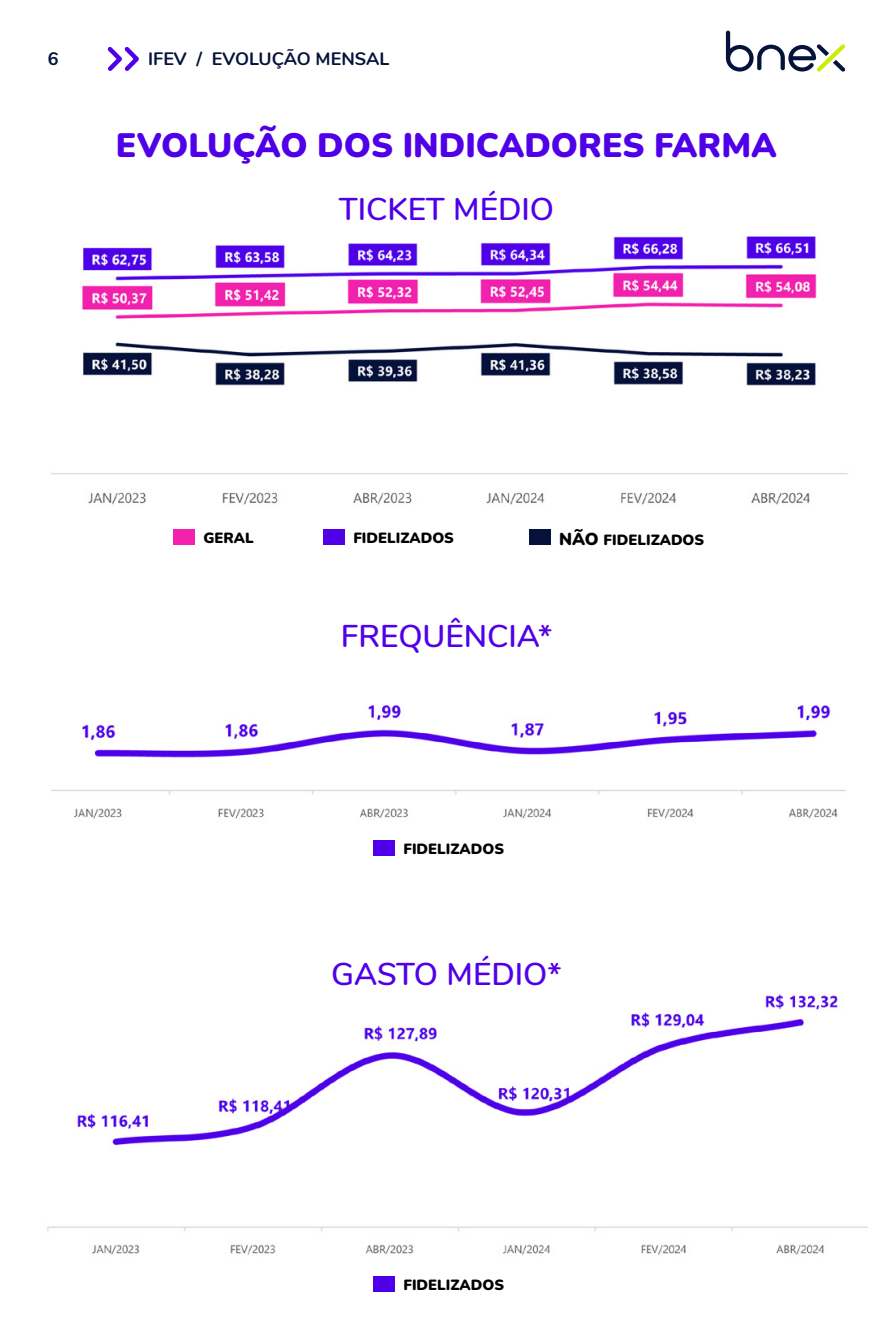
<style>
.page{position:relative;width:893px;height:1340px;background:#fff}
.page>*{position:absolute;margin:0;border:0;box-sizing:border-box;transform-origin:0 0}
.t1{font:900 33.75px "Nunito";color:#4f00e8}
.t2{font:600 31.5px "Nunito";color:#4f00e8}
.t3{font:700 18px "Nunito";color:#05123b}
.t4{font:900 14.85px "Nunito";color:#000}
.s1{font-size:17.1px}
</style>
<div class="page">
<div style="left:324px;top:529px;width:21px;height:16px;background:#4f00e8"></div>
<div style="left:174px;top:529px;width:21px;height:16px;background:#f222ad"></div>
<div style="left:529px;top:529px;width:22px;height:16px;background:#05123b"></div>
<div style="left:374px;top:840px;width:21px;height:16px;background:#4f00e8"></div>
<div style="left:374px;top:1276px;width:21px;height:16px;background:#4f00e8"></div>
<svg style="left:107px;top:46px;width:32px;height:25px"></svg>
<svg style="left:726px;top:31px;width:119px;height:41px"></svg>
<img style="left:51px;top:236px;width:797px;height:269px">
<img style="left:51px;top:704px;width:795px;height:115px">
<img style="left:47px;top:993px;width:820px;height:262px">
<p class="t3" style="left:48px;top:45px;width:12px">6</p>
<p class="t3" style="left:148px;top:45px;width:243px">IFEV / EVOLUÇÃO MENSAL</p>
<h1 class="t1" style="left:116px;top:121px;width:662px">EVOLUÇÃO DOS INDICADORES FARMA</h1>
<h2 class="t2" style="left:339px;top:186px;width:217px">TICKET MÉDIO</h2>
<p class="t4" style="left:204px;top:527px;width:52px">GERAL</p>
<p class="t4" style="left:353px;top:527px;width:102px">FIDELIZADOS</p>
<p class="t4" style="left:559px;top:529px;width:147px"><span class="s1">NÃO</span> FIDELIZADOS</p>
<h2 class="t2" style="left:341px;top:612px;width:213px">FREQUÊNCIA*</h2>
<p class="t4" style="left:403px;top:837px;width:102px">FIDELIZADOS</p>
<h2 class="t2" style="left:331px;top:951px;width:232px">GASTO MÉDIO*</h2>
<p class="t4" style="left:403px;top:1273px;width:102px">FIDELIZADOS</p>
</div>
